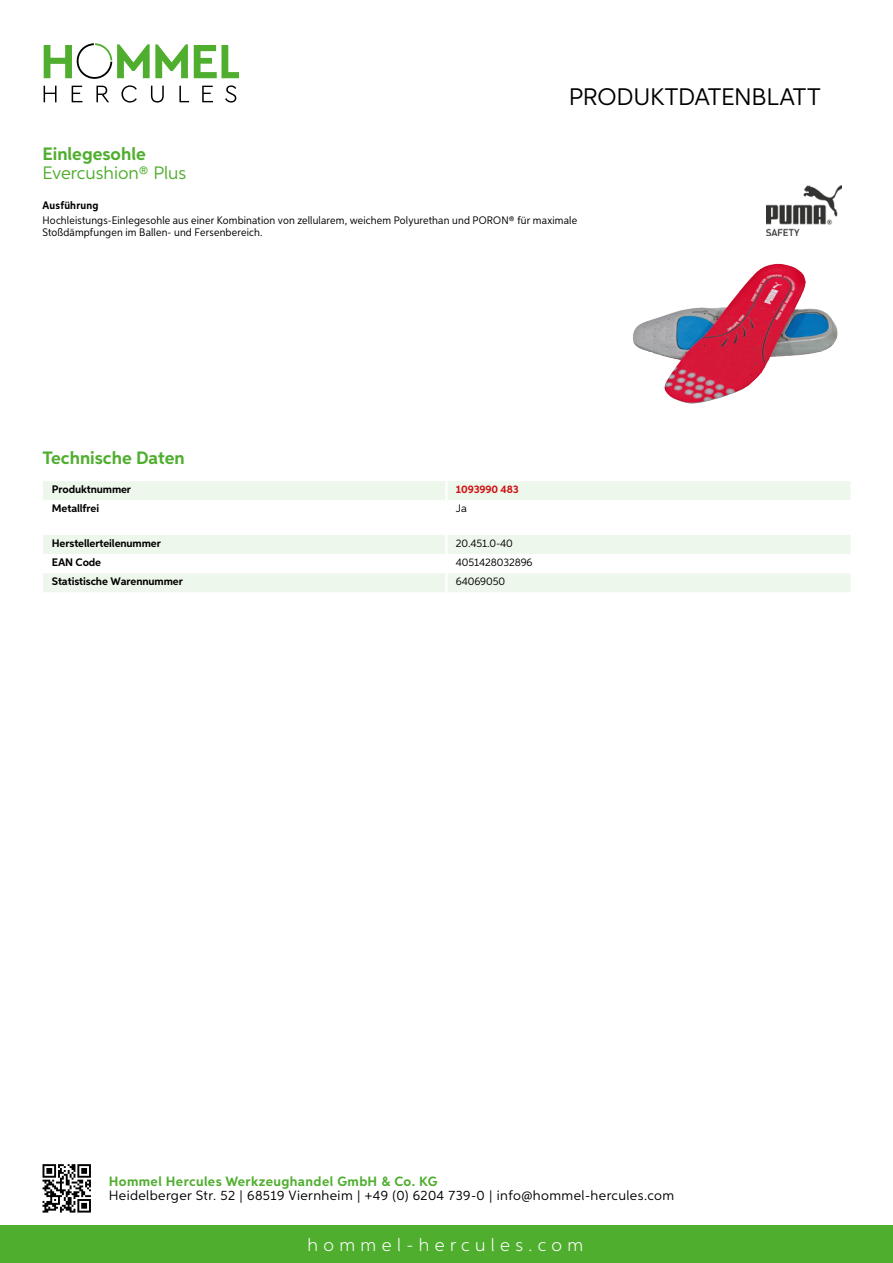
<style>
.page{position:relative;width:893px;height:1263px;background:#fff}
.page>*{position:absolute;margin:0;border:0;box-sizing:border-box;transform-origin:0 0}
.t1{font:24px "Aspira";letter-spacing:-.01em;color:#000}
.t2{font:700 18px "Aspira";color:#50ae2f}
.t3{font:300 18px "Aspira";letter-spacing:.3em;color:#fff}
.t4{font:18px "Aspira";color:#50ae2f}
.t5{font:13.5px "Aspira";letter-spacing:.03em;color:#000}
.t6{font:700 13.5px "Aspira";letter-spacing:.03em;color:#50ae2f}
.t7{font:10.95px/12px "Aspira Nar";letter-spacing:.015em;color:#000}
.t8{font:700 10.95px "Aspira";letter-spacing:-.01em;color:#000}
.t9{font:10.95px "Aspira";letter-spacing:-.01em;color:#000}
.t10{font:700 10.95px "Aspira";letter-spacing:-.01em;color:#cd1013}
.t11{font:700 10.95px "Aspira Nar";letter-spacing:.02em;color:#000}
</style>
<div class="page">
<div style="left:0;top:1226px;width:893px;height:37px;background:#50ae2f"></div>
<svg style="left:43px;top:1164px;width:48px;height:48px"></svg>
<svg style="left:194px;top:45px;width:45px;height:33px"></svg>
<svg style="left:44px;top:43px;width:144px;height:36px"></svg>
<svg style="left:44px;top:86px;width:13px;height:16px"></svg>
<svg style="left:72px;top:86px;width:10px;height:16px"></svg>
<svg style="left:96px;top:86px;width:13px;height:16px"></svg>
<svg style="left:121px;top:85px;width:16px;height:18px"></svg>
<svg style="left:151px;top:86px;width:13px;height:17px"></svg>
<svg style="left:179px;top:86px;width:10px;height:16px"></svg>
<svg style="left:202px;top:86px;width:11px;height:16px"></svg>
<svg style="left:225px;top:85px;width:11px;height:18px"></svg>
<div style="left:43px;top:481px;width:807px;height:19px;background:#eef7eb"></div>
<svg style="left:43px;top:535px;width:807px;height:57px"></svg>
<hr style="left:445px;top:573px;width:3px;height:19px;background:#fff">
<img style="left:633px;top:264px;width:150px;height:140px">
<img style="left:766px;top:185px;width:76px;height:50px">
<h1 class="t1" style="left:569px;top:82px;width:253px">Produktdatenblatt</h1>
<h2 class="t2" style="left:43px;top:142px;width:105px">Einlegesohle</h2>
<h2 class="t4" style="left:43px;top:162px;width:145px">Evercushion® Plus</h2>
<p class="t11" style="left:43px;top:199px;width:58px">Ausführung</p>
<p class="t7" style="left:43px;top:214px;width:536px">Hochleistungs-Einlegesohle aus einer Kombination von zellularem, weichem Polyurethan und PORON® für maximale<br>Stoßdämpfungen im Ballen- und Fersenbereich.</p>
<h2 class="t2" style="left:43px;top:447px;width:144px">Technische Daten</h2>
<p class="t8" style="left:52px;top:483px;width:81px">Produktnummer</p>
<p class="t10" style="left:456px;top:483px;width:65px">1093990 483</p>
<p class="t8" style="left:52px;top:502px;width:49px">Metallfrei</p>
<p class="t9" style="left:456px;top:502px;width:13px">Ja</p>
<p class="t8" style="left:52px;top:536px;width:111px">Herstellerteilenummer</p>
<p class="t9" style="left:456px;top:536px;width:59px">20.451.0-40</p>
<p class="t8" style="left:52px;top:555px;width:51px">EAN Code</p>
<p class="t9" style="left:456px;top:555px;width:78px">4051428032896</p>
<p class="t8" style="left:52px;top:574px;width:132px">Statistische Warennummer</p>
<p class="t9" style="left:456px;top:575px;width:51px">64069050</p>
<p class="t6" style="left:109px;top:1172px;width:330px">Hommel Hercules Werkzeughandel GmbH &amp; Co. KG</p>
<p class="t5" style="left:109px;top:1187px;width:567px">Heidelberger Str. 52 | 68519 Viernheim | +49 (0) 6204 739-0 | info@hommel-hercules.com</p>
<h2 class="t3" style="left:307px;top:1234px;width:277px">hommel-hercules.com</h2>
</div>
